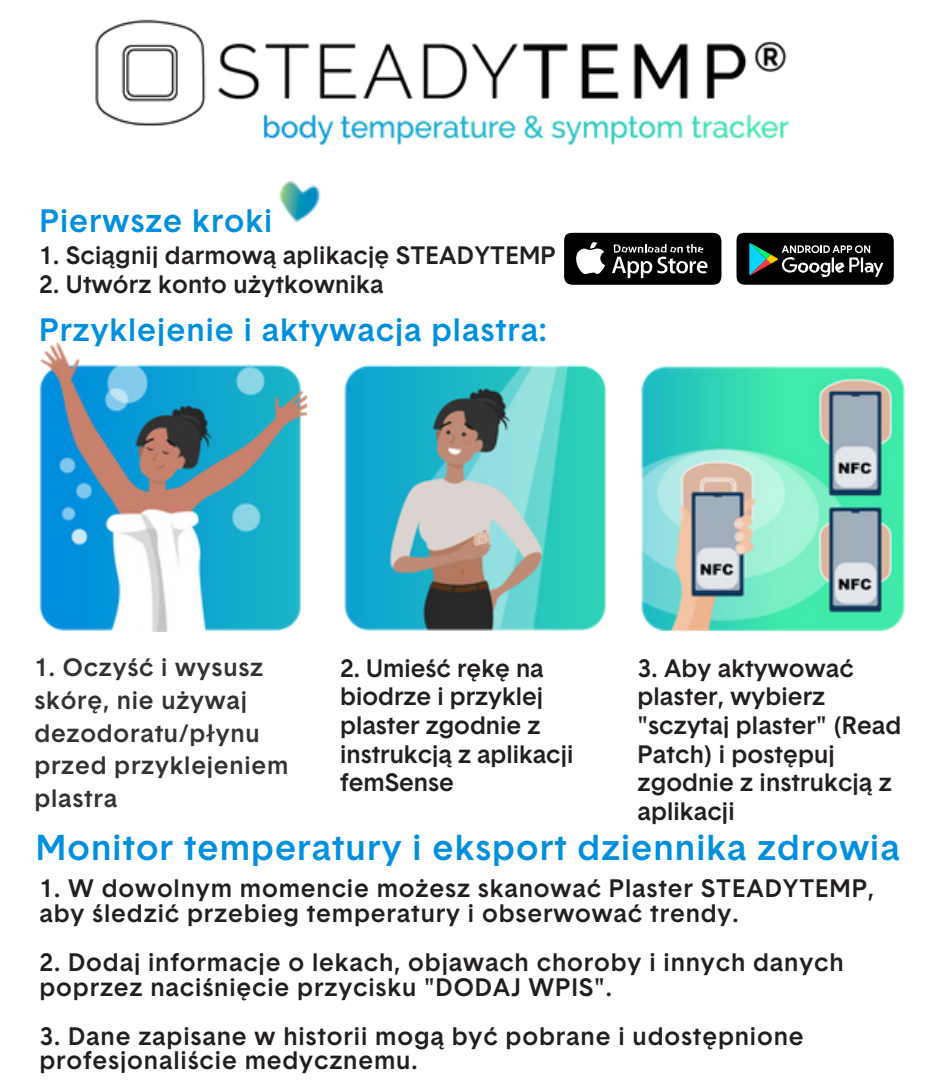
<style>
.page{position:relative;width:942px;height:1092px;background:#fff}
.page>*{position:absolute;margin:0;border:0;box-sizing:border-box;transform-origin:0 0}
.t1{font:500 35px "Basetica";letter-spacing:.035em;color:#008fdf}
.t2{font:500 31.5px "Basetica";letter-spacing:.035em;color:#008fdf}
.t3{font:500 24.5px/24.5px "Basetica";letter-spacing:.035em;color:#231f20}
.t4{font:500 24.5px/28.7px "Basetica";letter-spacing:.005em;color:#231f20}
.t5{font:500 24.5px/28.7px "Basetica";color:#231f20}
.t6{font:500 24.5px/32.6px "Basetica";letter-spacing:.035em;color:#333}
.t7{font:500 24.5px "Basetica";letter-spacing:.01em;color:#231f20}
</style>
<div class="page">
<img style="left:279px;top:182px;width:41px;height:41px">
<img style="left:39px;top:342px;width:268px;height:290px">
<img style="left:344px;top:364px;width:263px;height:267px">
<img style="left:641px;top:366px;width:265px;height:265px">
<div style="left:736px;top:233px;width:157px;height:52px;background:#000;border-radius:10px"></div>
<svg style="left:749px;top:243px;width:134px;height:34px"></svg>
<div style="left:564px;top:233px;width:157px;height:52px;background:#000;border-radius:10px"></div>
<svg style="left:576px;top:242px;width:29px;height:32px"></svg>
<svg style="left:612px;top:244px;width:95px;height:34px"></svg>
<img style="left:95px;top:19px;width:695px;height:126px">
<p class="t2" style="left:39px;top:208px;width:234px">Pierwsze kroki</p>
<p class="t7" style="left:39px;top:245px;width:518px">1. Sciągnij darmową aplikację STEADYTEMP</p>
<p class="t7" style="left:39px;top:274px;width:346px">2. Utwórz konto użytkownika</p>
<p class="t2" style="left:39px;top:318px;width:509px">Przyklejenie i aktywacja plastra:</p>
<p class="t6" style="left:34px;top:654px;width:255px">1. Oczyść i wysusz skórę, nie używaj dezodoratu/płynu przed przyklejeniem plastra</p>
<p class="t5" style="left:340px;top:656px;width:235px">2. Umieść rękę na biodrze i przyklej plaster zgodnie z instrukcją z aplikacji femSense</p>
<p class="t4" style="left:637px;top:656px;width:265px">3. Aby aktywować plaster, wybierz "sczytaj plaster" (Read<br>Patch) i postępuj zgodnie z instrukcją z aplikacji</p>
<p class="t1" style="left:36px;top:834px;width:865px">Monitor temperatury i eksport dziennika zdrowia</p>
<p class="t3" style="left:39px;top:879px;width:836px">1. W dowolnym momencie możesz skanować Plaster STEADYTEMP, aby śledzić przebieg temperatury i obserwować trendy.</p>
<p class="t3" style="left:39px;top:953px;width:805px">2. Dodaj informacje o lekach, objawach choroby i innych danych poprzez naciśnięcie przycisku "DODAJ WPIS".</p>
<p class="t3" style="left:39px;top:1026px;width:765px">3. Dane zapisane w historii mogą być pobrane i udostępnione profesjonaliście medycznemu.</p>
</div>
